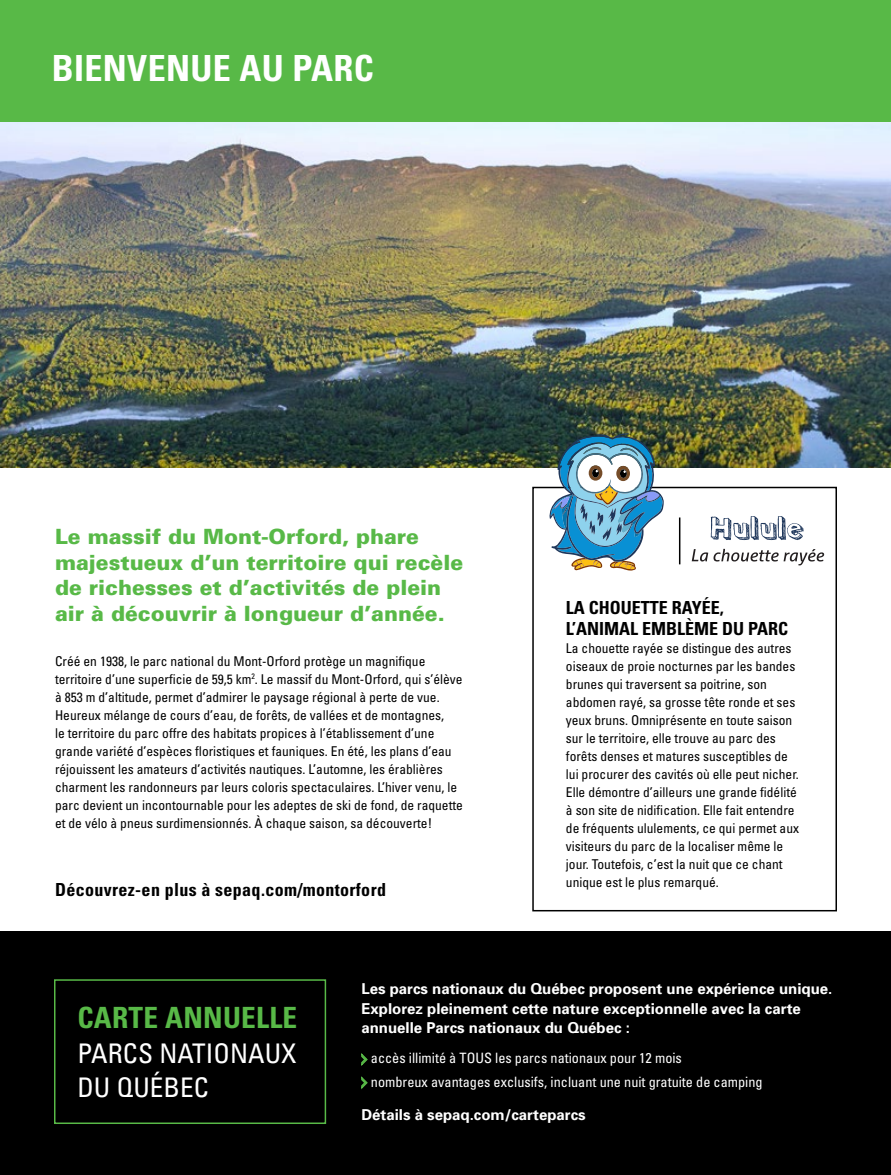
<style>
.page{position:relative;width:891px;height:1175px;background:#fff}
.page>*{position:absolute;margin:0;border:0;box-sizing:border-box;transform-origin:0 0}
.t1{font:700 condensed 36px "Univers";letter-spacing:.01em;color:#fff}
.t2{font:700 condensed 29.25px "Univers";letter-spacing:.01em;color:#58b947}
.t3{font:condensed 27px/34.5px "Univers";letter-spacing:.005em;color:#fff}
.t4{font:900 21px/25.5px "Univers";color:#58b947}
.t5{font:700 condensed 18px/21px "Univers";letter-spacing:.01em;color:#000}
.t6{font:700 15px/19.5px "Univers";color:#fff}
.t7{font:condensed 14.25px/23.2px "Univers";color:#fff}
.t8{font:condensed 13.5px/18px "Univers";color:#000}
</style>
<div class="page">
<img style="left:0;top:122px;width:891px;height:346px">
<div style="left:0;top:0;width:891px;height:122px;background:#58b947"></div>
<div style="left:0;top:932px;width:891px;height:242px;background:#000"></div>
<svg style="left:361px;top:1053px;width:7px;height:13px"></svg>
<svg style="left:361px;top:1076px;width:7px;height:13px"></svg>
<div style="left:54px;top:979px;width:272px;height:145px;border:2px solid #58b947"></div>
<div style="left:532px;top:487px;width:305px;height:424px;border:2px solid #000"></div>
<hr style="left:679px;top:517px;width:1px;height:47px;background:#000">
<img style="left:549px;top:433px;width:115px;height:137px">
<svg style="left:711px;top:516px;width:93px;height:24px"></svg>
<svg style="left:692px;top:549px;width:16px;height:12px"></svg>
<svg style="left:714px;top:549px;width:110px;height:16px"></svg>
<h1 class="t1" style="left:52px;top:46px;width:324px">BIENVENUE AU PARC</h1>
<h3 class="t4" style="left:55px;top:523px;width:410px">Le massif du Mont-Orford, phare majestueux d’un territoire qui recèle de richesses et d’activités de plein air à découvrir à longueur d’année.</h3>
<p class="t8" style="left:55px;top:651px;width:409px">Créé en 1938, le parc national du Mont-Orford protège un magnifique territoire d’une superficie de 59,5 km<sup>2</sup>. Le massif du Mont-Orford, qui s’élève à 853 m d’altitude, permet d’admirer le paysage régional à perte de vue.<br>Heureux mélange de cours d’eau, de forêts, de vallées et de montagnes,<br>le territoire du parc offre des habitats propices à l’établissement d’une grande variété d’espèces floristiques et fauniques. En été, les plans d’eau réjouissent les amateurs d’activités nautiques. L’automne, les érablières charment les randonneurs par leurs coloris spectaculaires. L’hiver venu, le parc devient un incontournable pour les adeptes de ski de fond, de raquette et de vélo à pneus surdimensionnés. À chaque saison, sa découverte!</p>
<h3 class="t5" style="left:55px;top:878px;width:332px">Découvrez-en plus à sepaq.com/montorford</h3>
<h3 class="t5" style="left:566px;top:597px;width:224px">LA CHOUETTE RAYÉE,<br>L’ANIMAL EMBLÈME DU PARC</h3>
<p class="t8" style="left:566px;top:639px;width:235px">La chouette rayée se distingue des autres oiseaux de proie nocturnes par les bandes brunes qui traversent sa poitrine, son abdomen rayé, sa grosse tête ronde et ses yeux bruns. Omniprésente en toute saison sur le territoire, elle trouve au parc des forêts denses et matures susceptibles de lui procurer des cavités où elle peut nicher.<br>Elle démontre d’ailleurs une grande fidélité à son site de nidification. Elle fait entendre de fréquents ululements, ce qui permet aux visiteurs du parc de la localiser même le jour. Toutefois, c’est la nuit que ce chant unique est le plus remarqué.</p>
<h2 class="t2" style="left:77px;top:1000px;width:221px">CARTE ANNUELLE</h2>
<h3 class="t3" style="left:77px;top:1035px;width:221px">PARCS NATIONAUX<br>DU QUÉBEC</h3>
<p class="t6" style="left:361px;top:978px;width:472px">Les parcs nationaux du Québec proposent une expérience unique.<br>Explorez pleinement cette nature exceptionnelle avec la carte annuelle Parcs nationaux du Québec :</p>
<p class="t7" style="left:371px;top:1046px;width:393px">accès illimité à TOUS les parcs nationaux pour 12 mois<br>nombreux avantages exclusifs, incluant une nuit gratuite de camping</p>
<p class="t6" style="left:361px;top:1104px;width:226px">Détails à sepaq.com/carteparcs</p>
</div>
